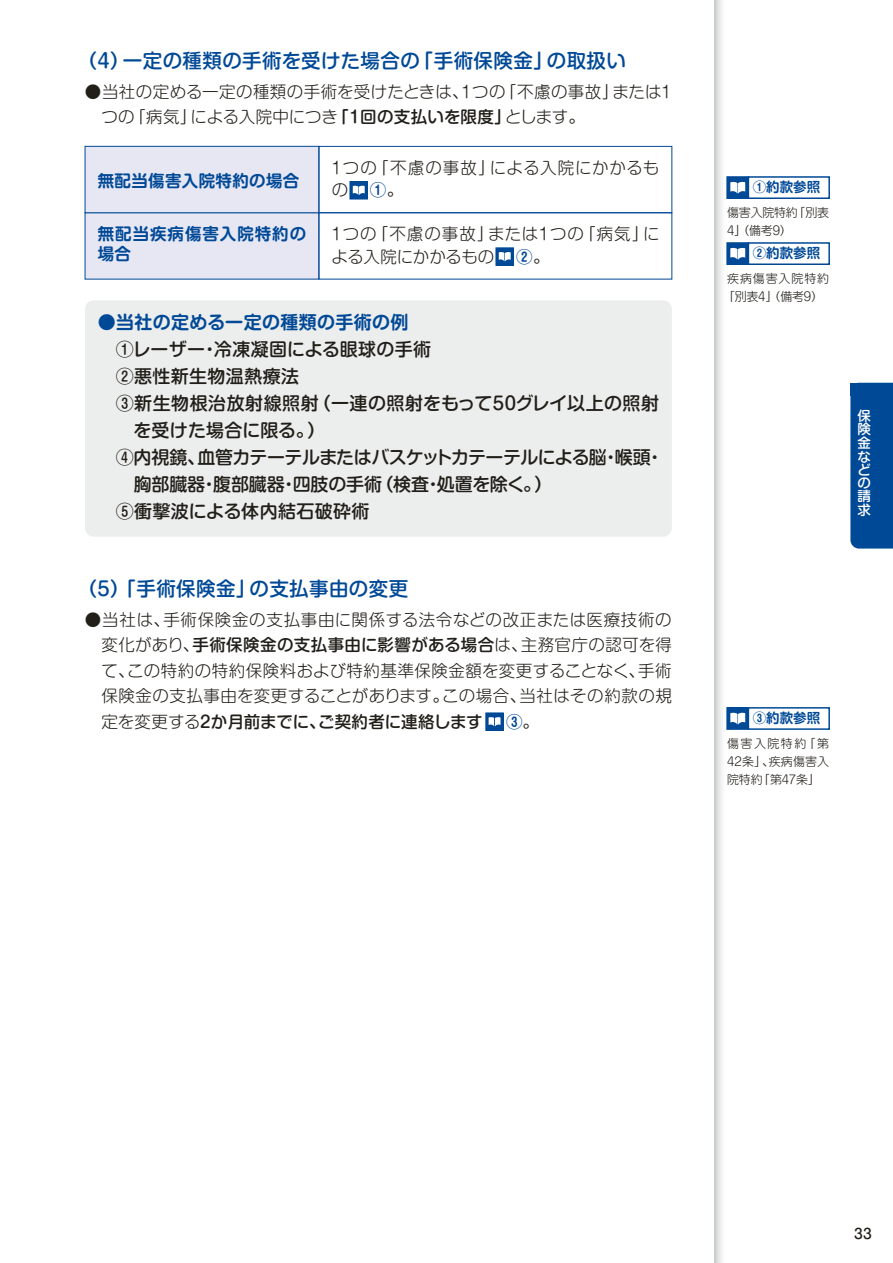
<style>
.page{position:relative;width:893px;height:1263px;background:#fff}
.page>*{position:absolute;margin:0;border:0;box-sizing:border-box;transform-origin:0 0}
.t1{font:19.5px "Shin M Go Pro Medium 90 pv RKSJ H";letter-spacing:.02em;color:#004997}
.t2{font:18px "Shin M Go Pro Medium 90 pv RKSJ H";letter-spacing:.02em;color:#221f19}
.t3{font:18px "Shin M Go Pro Medium 90 pv RKSJ H";letter-spacing:-.01em;color:#221f19}
.t4{font:18px "Shin M Go Pro Medium 90 pv RKSJ H";letter-spacing:-.035em;color:#221f19}
.t5{font:18px "Shin M Go Pro Medium 90 pv RKSJ H";letter-spacing:.025em;color:#221f19}
.t6{font:18px "Shin M Go Pro De Bold 90 pv RKSJ H";letter-spacing:.02em;color:#004997}
.t7{font:16.5px/25.5px "Shin M Go Pro Light 90 pv RKSJ H";letter-spacing:.025em;color:#221f19}
.t8{font:16.5px "Shin M Go Pro Medium 90 pv RKSJ H";letter-spacing:.015em;color:#221f19}
.t9{font:16.5px/22.5px "Shin M Go Pro Light 90 pv RKSJ H";color:#221f19}
.t10{font:16.5px "Shin M Go Pro Medium 90 pv RKSJ H";letter-spacing:-.01em;color:#221f19}
.t11{font:16.5px "Shin M Go Pro De Bold 90 pv RKSJ H";letter-spacing:.02em;color:#004997}
.t12{font:16.5px/19.8px "Shin M Go Pro De Bold 90 pv RKSJ H";letter-spacing:.055em;color:#004997}
.t13{font:13.8px "Shin M Go Pro Medium 90 pv RKSJ H";color:#221f19}
.t14{font:13.5px "Shin M Go Pro De Bold 90 pv RKSJ H";color:#004997}
.t15{font:13.5px/13.5px "Shin M Go Pro Medium 90 pv RKSJ V";color:#fff;text-align:justify}
.t16{font:12px/18px "Shin M Go Pro Light 90 pv RKSJ H";letter-spacing:.01em;color:#221f19;text-align:justify}
.t17{font:12px/18px "Shin M Go Pro Light 90 pv RKSJ H";letter-spacing:.07em;color:#221f19;text-align:center}
.t18{font:12px/18px "Shin M Go Pro Light 90 pv RKSJ H";letter-spacing:-.02em;color:#221f19}
.s1{font-family:"Shin M Go Pro Medium 90 pv RKSJ H"}
.s2{font-family:"Shin M Go Pro De Bold 90 pv RKSJ H";color:#004997}
.s3{font-family:"Shin M Go Pro Light 90 pv RKSJ H"}
.s4{font-family:"Shin M Go Pro Light 90 pv RKSJ H";color:#221f19}
</style>
<div class="page">
<svg style="left:714px;top:0;width:8px;height:1263px;background:#dbdddd"></svg>
<div style="left:727px;top:177px;width:21px;height:21px;background:#004997"></div>
<div style="left:726px;top:176px;width:23px;height:23px;border:2px solid #004997"></div>
<div style="left:748px;top:176px;width:82px;height:23px;border:2px solid #004997"></div>
<svg style="left:730px;top:182px;width:15px;height:11px"></svg>
<div style="left:727px;top:243px;width:21px;height:21px;background:#004997"></div>
<div style="left:726px;top:242px;width:23px;height:23px;border:2px solid #004997"></div>
<div style="left:748px;top:242px;width:82px;height:23px;border:2px solid #004997"></div>
<svg style="left:730px;top:248px;width:15px;height:11px"></svg>
<svg style="left:729px;top:710px;width:17px;height:17px"></svg>
<div style="left:726px;top:707px;width:23px;height:23px;border:2px solid #004997"></div>
<div style="left:748px;top:707px;width:82px;height:23px;border:2px solid #004997"></div>
<svg style="left:730px;top:713px;width:15px;height:11px"></svg>
<svg style="left:488px;top:715px;width:13px;height:13px"></svg>
<div style="left:485px;top:712px;width:19px;height:19px;border:2px solid #004997"></div>
<svg style="left:489px;top:717px;width:11px;height:9px"></svg>
<svg style="left:352px;top:184px;width:13px;height:13px"></svg>
<div style="left:349px;top:181px;width:19px;height:19px;border:2px solid #004997"></div>
<svg style="left:353px;top:186px;width:12px;height:9px"></svg>
<svg style="left:498px;top:250px;width:13px;height:13px"></svg>
<div style="left:495px;top:247px;width:19px;height:19px;border:2px solid #004997"></div>
<svg style="left:499px;top:252px;width:12px;height:9px"></svg>
<div style="left:85px;top:213px;width:234px;height:66px;background:#e7e7f4"></div>
<div style="left:85px;top:146px;width:234px;height:67px;background:#e7e7f4"></div>
<div style="left:85px;top:146px;width:234px;height:67px;border:1px solid #004997"></div>
<div style="left:319px;top:146px;width:353px;height:67px;border:1px solid #004997"></div>
<div style="left:85px;top:300px;width:587px;height:237px;background:#eceded;border-radius:9px"></div>
<div style="left:850px;top:383px;width:43px;height:166px;background:#004997"></div>
<div style="left:850px;top:383px;width:13px;height:12px;background:#004997"></div>
<p class="t1" style="left:78px;top:54px;width:550px">（4）一定の種類の手術を受けた場合の「手術保険金」の取扱い</p>
<p class="t7" style="left:101px;top:81px;width:572px;text-indent:-16px">●当社の定める一定の種類の手術を受けたときは、1つの「不慮の事故」または1つの「病気」による入院中につき<span class="s1">「１回の支払いを限度」</span>とします。</p>
<p class="t11" style="left:98px;top:174px;width:203px">無配当傷害入院特約の場合</p>
<p class="t7" style="left:328px;top:158px;width:332px;line-height:22.5px">１つの「不慮の事故」による入院にかかるもの　 <span class="s2">①</span>。</p>
<p class="t12" style="left:98px;top:226px;width:210px">無配当疾病傷害入院特約の場合</p>
<p class="t9" style="left:328px;top:225px;width:333px">１つの「不慮の事故」または１つの「病気」による入院にかかるもの　 <span class="s2">②</span>。</p>
<p class="t6" style="left:98px;top:315px;width:312px">●当社の定める一定の種類の手術の例</p>
<p class="t2" style="left:116px;top:342px;width:317px">①レーザー・冷凍凝固による眼球の手術</p>
<p class="t2" style="left:116px;top:369px;width:185px">②悪性新生物温熱療法</p>
<p class="t5" style="left:116px;top:396px;width:545px">③新生物根治放射線照射（一連の照射をもって５０グレイ以上の照射</p>
<p class="t3" style="left:133px;top:423px;width:193px">を受けた場合に限る。）</p>
<p class="t4" style="left:116px;top:450px;width:549px">④内視鏡、血管カテーテルまたはバスケットカテーテルによる脳・喉頭・</p>
<p class="t3" style="left:134px;top:477px;width:420px">胸部臓器・腹部臓器・四肢の手術（検査・処置を除く。）</p>
<p class="t2" style="left:116px;top:504px;width:255px">⑤衝撃波による体内結石破砕術</p>
<p class="t1" style="left:78px;top:581px;width:332px">（5）「手術保険金」の支払事由の変更</p>
<p class="t7" style="left:85px;top:609px;width:588px">●当社は、手術保険金の支払事由に関係する法令などの改正または医療技術の</p>
<p class="t8" style="left:101px;top:639px;width:572px"><span class="s3">変化があり、</span>手術保険金の支払事由に影響がある場合<span class="s3">は、主務官庁の認可を得</span></p>
<p class="t7" style="left:101px;top:660px;width:572px">て、この特約の特約保険料および特約基準保険金額を変更することなく、手術保険金の支払事由を変更することがあります。この場合、当社はその約款の規</p>
<p class="t10" style="left:101px;top:715px;width:383px"><span class="s3">定を変更する</span>２か月前までに、ご契約者に連絡します</p>
<p class="t11" style="left:506px;top:715px;width:34px">③<span class="s4">。</span></p>
<p class="t14" style="left:753px;top:182px;width:69px">①約款参照</p>
<p class="t18" style="left:725px;top:205px;width:106px">傷害入院特約「別表<br>４」（備考９）</p>
<p class="t14" style="left:753px;top:248px;width:69px">②約款参照</p>
<p class="t17" style="left:723px;top:271px;width:108px">疾病傷害入院特約「別表４」（備考９）</p>
<p class="t15" style="left:858px;top:411px;width:15px">保険金などの請求</p>
<p class="t14" style="left:753px;top:713px;width:69px">③約款参照</p>
<p class="t16" style="left:727px;top:736px;width:104px">傷害入院特約「第42条」、疾病傷害入院特約「第47条」</p>
<p class="t13" style="left:854px;top:1228px;width:19px">33</p>
</div>
